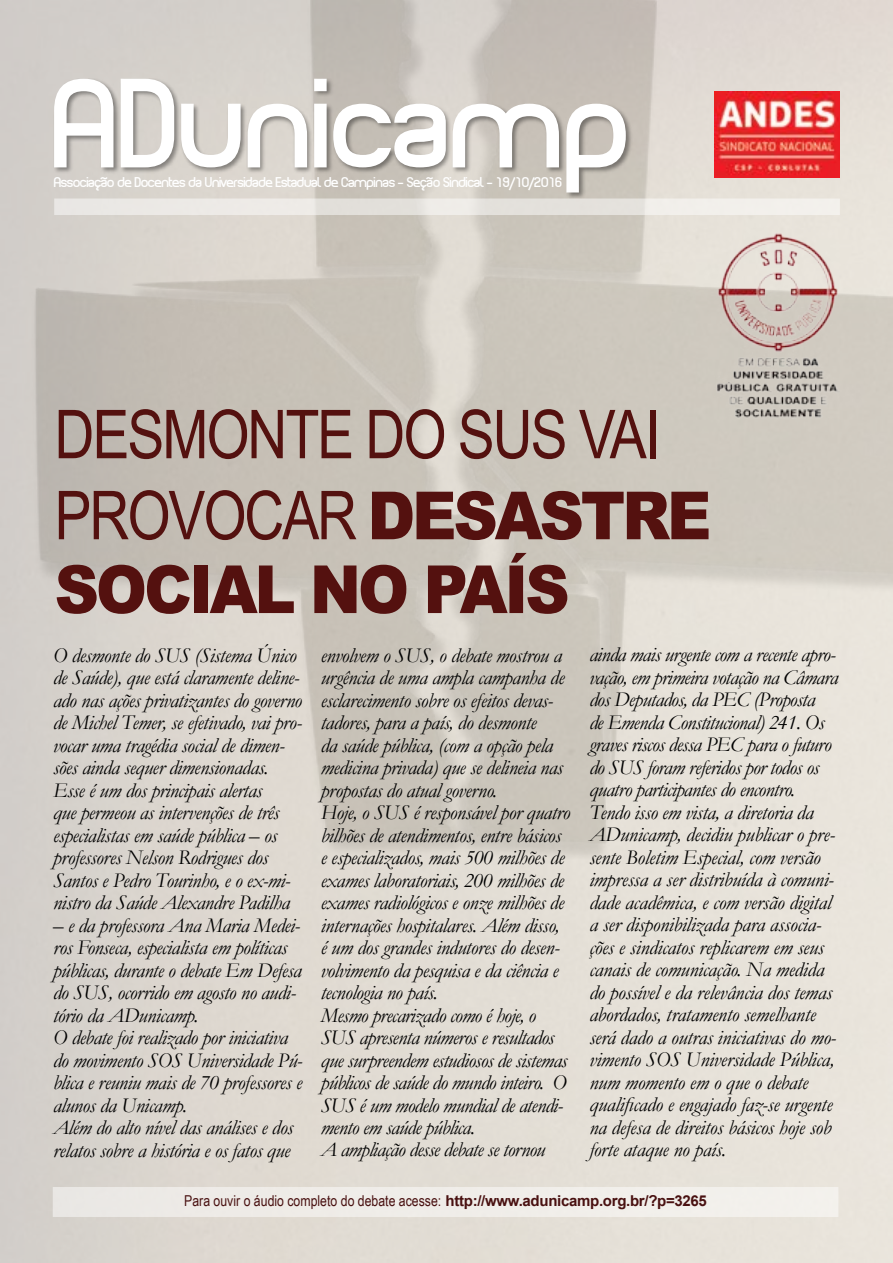
<style>
.page{position:relative;width:893px;height:1263px;background:#fff}
.page>*{position:absolute;margin:0;border:0;box-sizing:border-box;transform-origin:0 0}
.t1{font:120px "Planet Estyle";letter-spacing:-.02em;color:#fff}
.t2{font:67.5px/81px "Arial Narrow";letter-spacing:-.03em;color:#54110f}
.t3{font:900 66.45px "Arial";letter-spacing:-.05em;color:#54110f;scale:.93 1}
.t4{font:italic 21px/22.5px "Garamond";letter-spacing:-.02em;color:#000}
.t5{font:15px "Arial Narrow";color:#491111}
.t6{font:13.5px "Planet Estyle";letter-spacing:-.05em;color:#fff}
.s1{font-family:"Arial";font-weight:900;font-size:66.45px}
.s2{font-family:"Arial";font-weight:700}
</style>
<div class="page">
<img style="left:0;top:0;width:893px;height:1263px">
<div style="left:53px;top:79px;width:579px;height:120px;background:#000;opacity:.4"></div>
<img style="left:715px;top:91px;width:125px;height:86px">
<div style="left:54px;top:198px;width:786px;height:17px;background:#ece9e5"></div>
<div style="left:53px;top:1187px;width:785px;height:30px;background:#f0ede9"></div>
<img style="left:715px;top:230px;width:125px;height:188px">
<h1 class="t1" style="left:54px;top:45px;width:582px">ADunicamp</h1>
<p class="t6" style="left:54px;top:174px;width:511px">Associação de Docentes da Universidade Estadual de Campinas - Seção Sindical - 19/10/2016</p>
<h2 class="t2" style="left:55px;top:391px;width:658px">DESMONTE DO SUS VAI<br>PROVOCAR <span class="s1">DESASTRE</span></h2>
<h3 class="t3" style="left:55px;top:541px;width:555px">SOCIAL NO PAÍS</h3>
<p class="t4" style="left:53px;top:643px;width:250px">O desmonte do SUS (Sistema Único de Saúde), que está claramente deline&shy;ado nas ações privatizantes do governo de Michel Temer, se efetivado, vai pro&shy;vocar uma tragédia social de dimen&shy;sões ainda sequer dimensionadas.<br>Esse é um dos principais alertas<br>que permeou as intervenções de três especialistas em saúde pública – os professores Nelson Rodrigues dos Santos e Pedro Tourinho, e o ex-mi&shy;nistro da Saúde Alexandre Padilha</p>
<p class="t4" style="left:53px;top:913px;width:251px">– e da professora Ana Maria Medei&shy;ros Fonseca, especialista em políticas públicas, durante o debate Em Defesa do SUS, ocorrido em agosto no audi&shy;tório da ADunicamp.<br>O debate foi realizado por iniciativa do movimento SOS Universidade Pú&shy;blica e reuniu mais de 70 professores e alunos da Unicamp.<br>Além do alto nível das análises e dos relatos sobre a história e os fatos que</p>
<p class="t4" style="left:321px;top:643px;width:251px">envolvem o SUS, o debate mostrou a urgência de uma ampla campanha de esclarecimento sobre os efeitos devas&shy;tadores, para a país, do desmonte<br>da saúde pública, (com a opção pela medicina privada) que se delineia nas propostas do atual governo.<br>Hoje, o SUS é responsável por quatro bilhões de atendimentos, entre básicos e especializados, mais 500 milhões de exames laboratoriais, 200 milhões de exames radiológicos e onze milhões de internações hospitalares. Além disso, é um dos grandes indutores do desen&shy;volvimento da pesquisa e da ciência e tecnologia no país.<br>Mesmo precarizado como é hoje, o SUS apresenta números e resultados que surpreendem estudiosos de sistemas públicos de saúde do mundo inteiro. O SUS é um modelo mundial de atendi&shy;mento em saúde pública.<br>A ampliação desse debate se tornou</p>
<p class="t4" style="left:589px;top:643px;width:250px">ainda mais urgente com a recente apro&shy;vação, em primeira votação na Câmara dos Deputados, da PEC (Proposta<br>de Emenda Constitucional) 241. Os graves riscos dessa PEC para o futuro do SUS foram referidos por todos os quatro participantes do encontro.<br>Tendo isso em vista, a diretoria da ADunicamp, decidiu publicar o pre&shy;sente Boletim Especial, com versão impressa a ser distribuída à comuni&shy;dade acadêmica, e com versão digital a ser disponibilizada para associa&shy;ções e sindicatos replicarem em seus canais de comunicação. Na medida do possível e da relevância dos temas abordados, tratamento semelhante será dado a outras iniciativas do mo&shy;vimento SOS Universidade Pública, num momento em o que o debate qualificado e engajado faz-se urgente na defesa de direitos básicos hoje sob forte ataque no país.</p>
<p class="t5" style="left:184px;top:1190px;width:524px">Para ouvir o áudio completo do debate acesse: <span class="s2">http://www.adunicamp.org.br/?p=3265</span></p>
</div>
